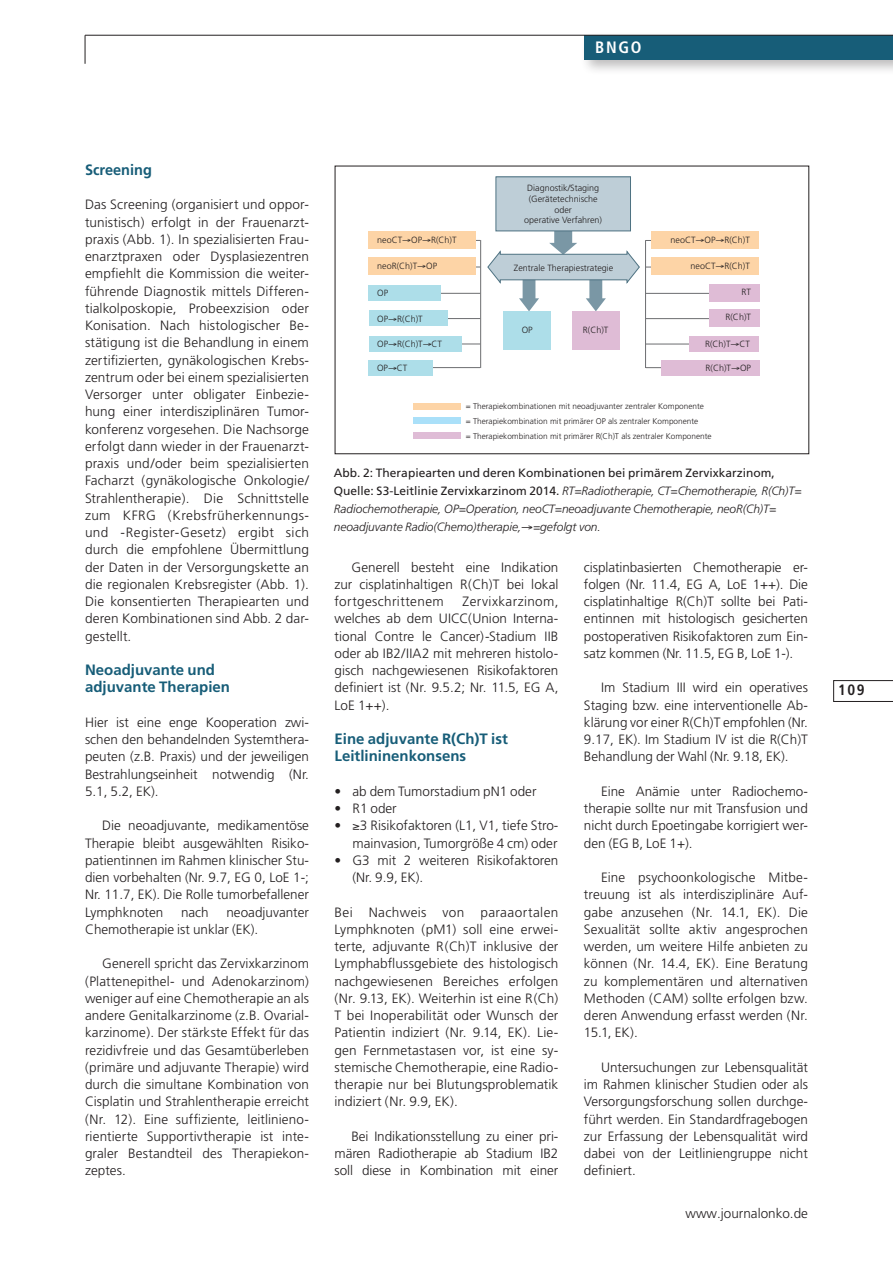
<style>
.page{position:relative;width:893px;height:1263px;background:#fff}
.page>*{position:absolute;margin:0;border:0;box-sizing:border-box;transform-origin:0 0}
.t1{font:700 condensed 16.5px "Frutiger";color:#fff}
.Zwiti-1{font:700 15px/17.2px "Frutiger";color:#175d78}
.t2{font:700 condensed 15px "Frutiger";color:#231f20}
.Fliesstext_m_Einzug{font:300 13.5px/17.2px "Frutiger";color:#231f20;text-align:justify}
.Fliesstext{font:300 13.5px/17.2px "Frutiger";color:#231f20;text-align:justify}
._8_BU{font:italic 300 12px/18px "Frutiger";letter-spacing:-.005em;color:#231f20}
.t3{font:300 9px/10.8px "Frutiger";color:#231f20;text-align:center}
.t4{font:300 8.25px "Frutiger";color:#231f20}
.s1{font-weight:400;font-style:normal}
</style>
<div class="page">
<div style="left:580px;top:31px;width:313px;height:45px;background:#231f20;opacity:.3"></div>
<div style="left:584px;top:35px;width:309px;height:25px;background:#175d78"></div>
<hr style="left:85px;top:35px;width:808px;height:1px;background:#231f20">
<svg style="left:833px;top:680px;width:60px;height:22px"></svg>
<svg style="left:85px;top:35px;width:1px;height:29px"></svg>
<hr style="left:415px;top:344px;width:65px;height:1px;background:#6c6d70">
<hr style="left:415px;top:367px;width:65px;height:1px;background:#6c6d70">
<hr style="left:415px;top:318px;width:65px;height:1px;background:#6c6d70">
<hr style="left:480px;top:240px;width:1px;height:128px;background:#6c6d70">
<hr style="left:415px;top:293px;width:65px;height:1px;background:#6c6d70">
<hr style="left:646px;top:344px;width:65px;height:1px;background:#6c6d70">
<hr style="left:646px;top:367px;width:65px;height:1px;background:#6c6d70">
<hr style="left:646px;top:318px;width:65px;height:1px;background:#6c6d70">
<div style="left:335px;top:166px;width:474px;height:288px;border:1px solid #231f20"></div>
<div style="left:369px;top:232px;width:107px;height:17px;background:#fdd4a6"></div>
<div style="left:413px;top:403px;width:48px;height:7px;background:#fdd4a6"></div>
<div style="left:413px;top:417px;width:48px;height:7px;background:#aae0f9"></div>
<div style="left:413px;top:432px;width:48px;height:7px;background:#dfbcd6"></div>
<div style="left:689px;top:336px;width:69px;height:15px;background:#dfbcd6"></div>
<div style="left:661px;top:360px;width:98px;height:15px;background:#dfbcd6"></div>
<div style="left:369px;top:258px;width:107px;height:17px;background:#fdd4a6"></div>
<div style="left:496px;top:177px;width:134px;height:54px;background:#beced7"></div>
<div style="left:496px;top:176px;width:135px;height:55px;border:1px solid #4e7282"></div>
<div style="left:369px;top:285px;width:72px;height:16px;background:#addee9"></div>
<div style="left:504px;top:311px;width:47px;height:39px;background:#addee9"></div>
<div style="left:572px;top:311px;width:47px;height:39px;background:#dfbcd6"></div>
<div style="left:369px;top:311px;width:78px;height:15px;background:#addee9"></div>
<div style="left:369px;top:336px;width:92px;height:15px;background:#addee9"></div>
<div style="left:369px;top:360px;width:64px;height:15px;background:#addee9"></div>
<svg style="left:487px;top:222px;width:153px;height:89px"></svg>
<div style="left:709px;top:309px;width:50px;height:18px;background:#dfbcd6"></div>
<hr style="left:645px;top:240px;width:1px;height:128px;background:#6c6d70">
<hr style="left:646px;top:293px;width:65px;height:1px;background:#6c6d70">
<div style="left:651px;top:232px;width:107px;height:17px;background:#fdd4a6"></div>
<div style="left:709px;top:284px;width:50px;height:18px;background:#dfbcd6"></div>
<div style="left:651px;top:258px;width:107px;height:17px;background:#fdd4a6"></div>
<p class="t1" style="left:595px;top:38px;width:48px">BNGO</p>
<p class="Zwiti-1" style="left:85px;top:161px;width:68px">Screening</p>
<p class="Fliesstext" style="left:85px;top:196px;width:225px">Das Screening (organisiert und oppor&shy;tunistisch) erfolgt in der Frauenarzt&shy;praxis (Abb. 1). In spezialisierten Frau&shy;enarztpraxen oder Dysplasiezentren empfiehlt die Kommission die weiter&shy;führende Diagnostik mittels Differen&shy;tialkolposkopie, Probeexzision oder Konisation. Nach histologischer Be&shy;stätigung ist die Behandlung in einem zertifizierten, gynäkologischen Krebs&shy;zentrum oder bei einem spezialisierten Versorger unter obligater Einbezie&shy;hung einer interdisziplinären Tumor&shy;konferenz vorgesehen. Die Nachsorge erfolgt dann wieder in der Frauenarzt&shy;praxis und/oder beim spezialisierten Facharzt (gynäkologische Onkologie/ Strahlentherapie). Die Schnittstelle zum KFRG (Krebsfrüherkennungs&shy;und -Register-Gesetz) ergibt sich durch die empfohlene Übermittlung der Daten in der Versorgungskette an die regionalen Krebsregister (Abb. 1).<br>Die konsentierten Therapiearten und deren Kombinationen sind Abb. 2 dar&shy;gestellt.</p>
<p class="Zwiti-1" style="left:85px;top:661px;width:132px">Neoadjuvante und</p>
<p class="Zwiti-1" style="left:85px;top:678px;width:147px">adjuvante Therapien</p>
<p class="Fliesstext" style="left:85px;top:714px;width:225px">Hier ist eine enge Kooperation zwi&shy;schen den behandelnden Systemthera&shy;peuten (z.B. Praxis) und der jeweiligen Bestrahlungseinheit notwendig (Nr.<br>5.1, 5.2, EK).</p>
<p class="Fliesstext_m_Einzug" style="left:85px;top:817px;width:225px;text-indent:17px">Die neoadjuvante, medikamentöse Therapie bleibt ausgewählten Risiko&shy;patientinnen im Rahmen klinischer Stu&shy;dien vorbehalten (Nr. 9.7, EG 0, LoE 1-; Nr. 11.7, EK). Die Rolle tumorbefallener Lymphknoten</p>
<p class="Fliesstext_m_Einzug" style="left:85px;top:903px;width:225px;text-indent:141px">neoadjuvanter<br>Chemotherapie ist unklar (EK).</p>
<p class="Fliesstext_m_Einzug" style="left:85px;top:955px;width:225px;text-indent:17px">Generell spricht das Zervixkarzinom (Plattenepithel- und Adenokarzinom) weniger auf eine Chemotherapie an als andere Genitalkarzinome (z.B. Ovarial&shy;karzinome). Der stärkste Effekt für das rezidivfreie und das Gesamtüberleben (primäre und adjuvante Therapie) wird durch die simultane Kombination von Cisplatin und Strahlentherapie erreicht (Nr. 12). Eine suffiziente, leitlinieno&shy;rientierte Supportivtherapie ist inte&shy;graler Bestandteil des Therapiekon&shy;zeptes.</p>
<p class="Fliesstext_m_Einzug" style="left:181px;top:903px;width:29px">nach</p>
<p class="t3" style="left:527px;top:183px;width:74px">Diagnostik/Staging</p>
<p class="t3" style="left:524px;top:193px;width:79px">(Gerätetechnische oder<br>operative Verfahren)</p>
<p class="t3" style="left:377px;top:234px;width:81px">neoCT→OP→R(Ch)T</p>
<p class="t3" style="left:671px;top:234px;width:81px">neoCT→OP→R(Ch)T</p>
<p class="t3" style="left:377px;top:260px;width:61px">neoR(Ch)T→OP</p>
<p class="t3" style="left:514px;top:262px;width:101px">Zentrale Therapiestrategie</p>
<p class="t3" style="left:690px;top:260px;width:61px">neoCT→R(Ch)T</p>
<p class="t3" style="left:377px;top:288px;width:12px">OP</p>
<p class="t3" style="left:741px;top:287px;width:11px">RT</p>
<p class="t3" style="left:377px;top:313px;width:47px">OP→R(Ch)T</p>
<p class="t3" style="left:377px;top:339px;width:66px">OP→R(Ch)T→CT</p>
<p class="t3" style="left:377px;top:363px;width:32px">OP→CT</p>
<p class="t3" style="left:522px;top:325px;width:12px">OP</p>
<p class="t3" style="left:583px;top:325px;width:27px">R(Ch)T</p>
<p class="t3" style="left:725px;top:312px;width:27px">R(Ch)T</p>
<p class="t3" style="left:705px;top:339px;width:46px">R(Ch)T→CT</p>
<p class="t3" style="left:706px;top:363px;width:47px">R(Ch)T→OP</p>
<p class="t4" style="left:466px;top:402px;width:240px">= Therapiekombinationen mit neoadjuvanter zentraler Komponente</p>
<p class="t4" style="left:466px;top:417px;width:234px">= Therapiekombination mit primärer OP als zentraler Komponente</p>
<p class="t4" style="left:466px;top:432px;width:247px">= Therapiekombination mit primärer R(Ch)T als zentraler Komponente</p>
<p class="_8_BU" style="left:334px;top:464px;width:469px"><span class="s1">Abb. 2: Therapiearten und deren Kombinationen bei primärem Zervixkarzinom, Quelle: S3-Leitlinie Zervixkarzinom 2014.</span> RT=Radiotherapie, CT=Chemotherapie, R(Ch)T= Radiochemotherapie, OP=Operation, neoCT=neoadjuvante Chemotherapie, neoR(Ch)T= neoadjuvante Radio(Chemo)therapie,→=gefolgt von.</p>
<p class="Fliesstext_m_Einzug" style="left:334px;top:558px;width:225px;text-indent:17px">Generell besteht eine Indikation zur cisplatinhaltigen R(Ch)T bei lokal fortgeschrittenem</p>
<p class="Fliesstext_m_Einzug" style="left:334px;top:593px;width:225px;text-indent:128px">Zervixkarzinom, welches ab dem UICC(Union Interna&shy;tional Contre le Cancer)-Stadium IIB oder ab IB2/IIA2 mit mehreren histolo&shy;gisch nachgewiesenen Risikofaktoren definiert ist (Nr. 9.5.2; Nr. 11.5, EG A, LoE 1++).</p>
<p class="Zwiti-1" style="left:334px;top:730px;width:175px">Eine adjuvante R(Ch)T ist<br>Leitlininenkonsens</p>
<p class="Fliesstext_m_Einzug" style="left:334px;top:783px;width:204px">• ab dem Tumorstadium pN1 oder</p>
<p class="Fliesstext_m_Einzug" style="left:334px;top:800px;width:64px">• R1 oder</p>
<p class="Fliesstext_m_Einzug" style="left:334px;top:817px;width:225px;text-align:right">• ≥3 Risikofaktoren (L1, V1, tiefe Stro&shy;mainvasion, Tumorgröße 4 cm) oder</p>
<p class="Fliesstext_m_Einzug" style="left:352px;top:852px;width:207px;text-indent:-18px">• G3 mit 2 weiteren Risikofaktoren (Nr. 9.9, EK).</p>
<p class="Fliesstext" style="left:334px;top:903px;width:225px">Bei Nachweis von paraaortalen Lymphknoten (pM1) soll eine erwei&shy;terte, adjuvante R(Ch)T inklusive der Lymphabflussgebiete des histologisch nachgewiesenen Bereiches erfolgen (Nr. 9.13, EK). Weiterhin ist eine R(Ch)<br>T bei Inoperabilität oder Wunsch der Patientin indiziert (Nr. 9.14, EK). Lie&shy;gen Fernmetastasen vor, ist eine sy&shy;stemische Chemotherapie, eine Radio&shy;therapie nur bei Blutungsproblematik indiziert (Nr. 9.9, EK).</p>
<p class="Fliesstext_m_Einzug" style="left:334px;top:1128px;width:225px;text-indent:17px">Bei Indikationsstellung zu einer pri&shy;mären Radiotherapie ab Stadium IB2 soll diese in Kombination mit einer</p>
<p class="Fliesstext_m_Einzug" style="left:584px;top:558px;width:225px">cisplatinbasierten Chemotherapie er&shy;folgen (Nr. 11.4, EG A, LoE 1++). Die cisplatinhaltige R(Ch)T sollte bei Pati&shy;entinnen mit histologisch gesicherten postoperativen Risikofaktoren zum Ein&shy;satz kommen (Nr. 11.5, EG B, LoE 1-).</p>
<p class="Fliesstext_m_Einzug" style="left:584px;top:679px;width:225px;text-indent:17px">Im Stadium III wird ein operatives Staging bzw. eine interventionelle Ab&shy;klärung vor einer R(Ch)T empfohlen (Nr.<br>9.17, EK). Im Stadium IV ist die R(Ch)T Behandlung der Wahl (Nr. 9.18, EK).</p>
<p class="Fliesstext_m_Einzug" style="left:584px;top:783px;width:225px;text-indent:17px">Eine Anämie unter Radiochemo&shy;therapie sollte nur mit Transfusion und nicht durch Epoetingabe korrigiert wer&shy;den (EG B, LoE 1+).</p>
<p class="Fliesstext_m_Einzug" style="left:584px;top:869px;width:225px;text-indent:17px">Eine psychoonkologische Mitbe&shy;treuung ist als interdisziplinäre Auf&shy;gabe anzusehen (Nr. 14.1, EK). Die Sexualität sollte aktiv angesprochen werden, um weitere Hilfe anbieten zu können (Nr. 14.4, EK). Eine Beratung zu komplementären und alternativen Methoden (CAM) sollte erfolgen bzw. deren Anwendung erfasst werden (Nr.<br>15.1, EK).</p>
<p class="Fliesstext_m_Einzug" style="left:584px;top:1059px;width:225px;text-indent:17px">Untersuchungen zur Lebensqualität im Rahmen klinischer Studien oder als Versorgungsforschung sollen durchge&shy;führt werden. Ein Standardfragebogen zur Erfassung der Lebensqualität wird dabei von der Leitliniengruppe nicht definiert.</p>
<p class="Fliesstext" style="left:686px;top:1205px;width:124px">www.journalonko.de</p>
<p class="t2" style="left:838px;top:681px;width:28px">109</p>
</div>
